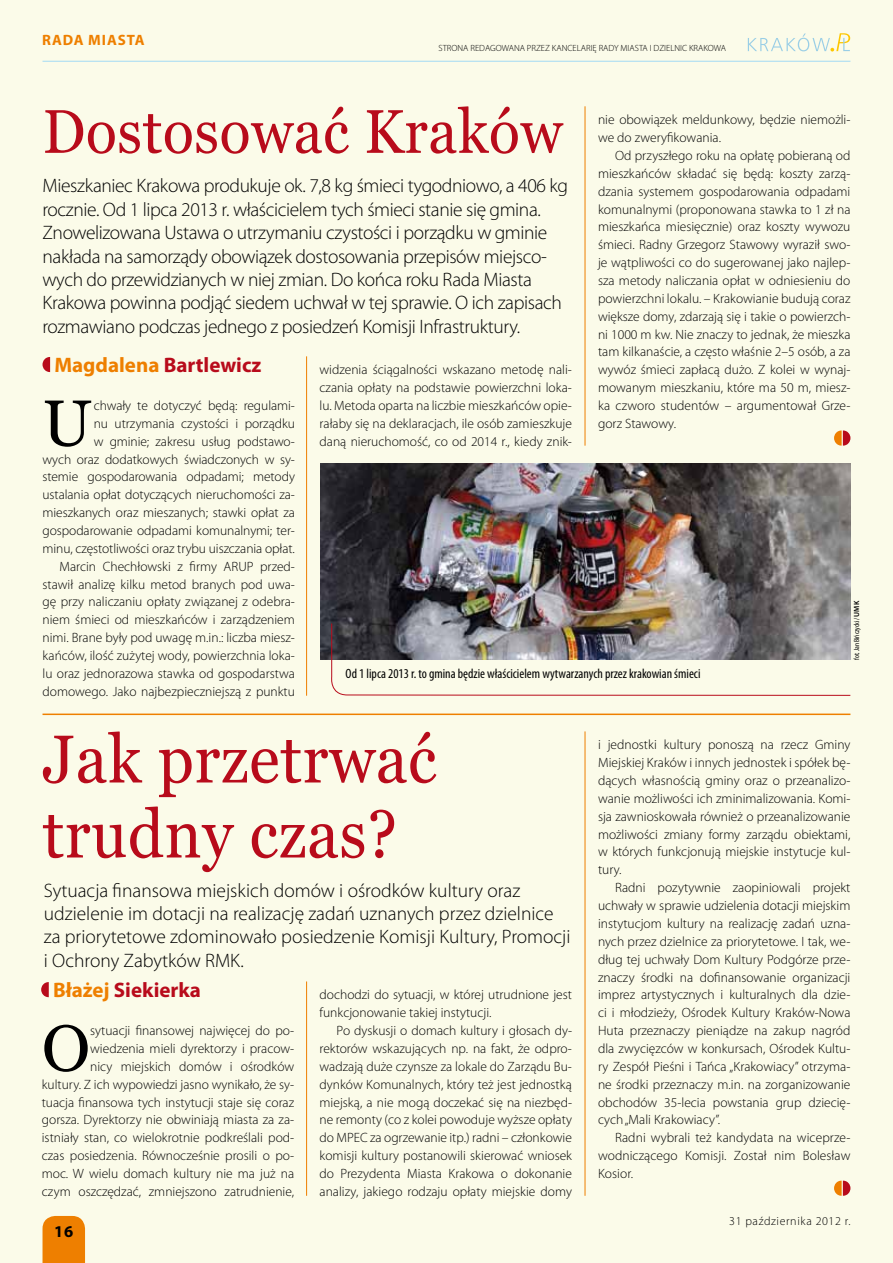
<style>
.page{position:relative;width:893px;height:1263px;background:#fbfbe9}
.page>*{position:absolute;margin:0;border:0;box-sizing:border-box;transform-origin:0 0}
.t1{font:67.5px/75px "Georgia";letter-spacing:.01em;color:#b80b1b;scale:.93 1}
.t2{font:65.1px "Georgia";color:#000}
.t3{font:61.5px "Georgia";letter-spacing:.01em;color:#b80b1b;scale:.93 1}
.t4{font:700 21px "Myriad Pro";color:#b80b1b}
.t5{font:300 19.5px/23.4px "Myriad Pro";letter-spacing:-.02em;color:#000}
.t6{font:300 19.5px/23.4px "Myriad Pro";color:#000}
.t7{font:700 16.5px "Myriad Pro";color:#000}
.t8{font:700 15px "Myriad Pro";color:#ee7f00}
.t9{font:300 13.5px/17.9px "Myriad Pro";color:#000;text-align:justify}
.t10{font:condensed 13.5px "Myriad Pro";color:#000}
.t11{font:300 12px "Myriad Pro";letter-spacing:.05em;color:#000}
.t12{font:300 9px "Myriad Pro";color:#000}
.t13{font:condensed 7.5px "Myriad Pro";color:#000}
.s1{color:#ee7f00}
.s2{font-weight:600;font-stretch:normal}
</style>
<div class="page">
<div style="left:43px;top:1216px;width:42px;height:47px;background:#ee7f00"></div>
<hr style="left:43px;top:61px;width:807px;height:1px;background:#a2daf4">
<svg style="left:748px;top:33px;width:102px;height:19px"></svg>
<img style="left:321px;top:463px;width:529px;height:197px">
<svg style="left:834px;top:430px;width:16px;height:16px"></svg>
<svg style="left:834px;top:1180px;width:16px;height:16px"></svg>
<hr style="left:585px;top:106px;width:1px;height:340px;background:#ee7f00">
<hr style="left:585px;top:731px;width:1px;height:465px;background:#ee7f00">
<hr style="left:306px;top:356px;width:1px;height:340px;background:#ee7f00">
<hr style="left:306px;top:981px;width:1px;height:215px;background:#ee7f00">
<svg style="left:329px;top:623px;width:522px;height:73px"></svg>
<svg style="left:43px;top:357px;width:7px;height:15px"></svg>
<svg style="left:41px;top:982px;width:8px;height:15px"></svg>
<hr style="left:43px;top:713px;width:807px;height:2px;background:#ee7f00">
<p class="t8" style="left:42px;top:30px;width:22px">Rada</p>
<p class="t8" style="left:88px;top:30px;width:11px">miasta</p>
<p class="t12" style="left:439px;top:42px;width:289px">STRONA REDAGOWANA PRZEZ KANCELARIĘ RADY MIASTA I DZIELNIC KRAKOWA</p>
<h3 class="t3" style="left:43px;top:94px;width:561px">Dostosować Kraków</h3>
<p class="t9" style="left:598px;top:111px;width:254px">nie obowiązek meldunkowy, będzie niemożli&shy;we do zweryfikowania.</p>
<p class="t9" style="left:598px;top:146px;width:254px;text-indent:17px">Od przyszłego roku na opłatę pobieraną od mieszkańców składać się będą: koszty zarzą&shy;dzania systemem gospodarowania odpadami komunalnymi (proponowana stawka to 1 zł na mieszkańca miesięcznie) oraz koszty wywozu śmieci. Radny Grzegorz Stawowy wyraził swo&shy;je wątpliwości co do sugerowanej jako najlep&shy;sza metody naliczania opłat w odniesieniu do powierzchni lokalu. – Krakowianie budują coraz większe domy, zdarzają się i takie o powierzch&shy;ni 1000 m kw. Nie znaczy to jednak, że mieszka tam kilkanaście, a często właśnie 2–5 osób, a za wywóz śmieci zapłacą dużo. Z kolei w wynaj&shy;mowanym mieszkaniu, które ma 50 m, miesz&shy;ka czworo studentów – argumentował Grze&shy;gorz Stawowy.</p>
<p class="t5" style="left:42px;top:174px;width:527px">Mieszkaniec Krakowa produkuje ok. 7,8 kg śmieci tygodniowo, a 406 kg rocznie. Od 1 lipca 2013 r. właścicielem tych śmieci stanie się gmina.<br>Znowelizowana Ustawa o utrzymaniu czystości i porządku w gminie nakłada na samorządy obowiązek dostosowania przepisów miejsco&shy;wych do przewidzianych w niej zmian. Do końca roku Rada Miasta Krakowa powinna podjąć siedem uchwał w tej sprawie. O ich zapisach rozmawiano podczas jednego z posiedzeń Komisji Infrastruktury.</p>
<h3 class="t4" style="left:54px;top:351px;width:209px"><span class="s1">Magdalena</span> Bartlewicz</h3>
<p class="t9" style="left:320px;top:361px;width:254px">widzenia ściągalności wskazano metodę nali&shy;czania opłaty na podstawie powierzchni loka&shy;lu. Metoda oparta na liczbie mieszkańców opie&shy;rałaby się na deklaracjach, ile osób zamieszkuje daną nieruchomość, co od 2014 r., kiedy znik-</p>
<h2 class="t2" style="left:43px;top:384px;width:51px">U</h2>
<p class="t9" style="left:43px;top:396px;width:254px;text-align:right">chwały te dotyczyć będą: regulami-<br>nu utrzymania czystości i porządku<br>w gminie; zakresu usług podstawo-<br>wych oraz dodatkowych świadczonych w sy&shy;stemie gospodarowania odpadami; metody ustalania opłat dotyczących nieruchomości za&shy;mieszkanych oraz mieszanych; stawki opłat za gospodarowanie odpadami komunalnymi; ter&shy;minu, częstotliwości oraz trybu uiszczania opłat.<br>Marcin Chechłowski z firmy ARUP przed&shy;stawił analizę kilku metod branych pod uwa&shy;gę przy naliczaniu opłaty związanej z odebra&shy;niem śmieci od mieszkańców i zarządzeniem nimi. Brane były pod uwagę m.in.: liczba miesz&shy;kańców, ilość zużytej wody, powierzchnia loka&shy;lu oraz jednorazowa stawka od gospodarstwa domowego. Jako najbezpieczniejszą z punktu</p>
<p class="t13" style="left:852px;top:660px;width:61px;rotate:-90deg">fot. Jan Bińczycki / <span class="s2">UMK</span></p>
<p class="t10" style="left:346px;top:665px;width:356px">Od 1 lipca 2013 r. to gmina będzie właścicielem wytwarzanych przez krakowian śmieci</p>
<h1 class="t1" style="left:43px;top:723px;width:425px">Jak przetrwać trudny czas?</h1>
<h3 class="t6" style="left:44px;top:878px;width:528px">Sytuacja finansowa miejskich domów i ośrodków kultury oraz udzielenie im dotacji na realizację zadań uznanych przez dzielnice za priorytetowe zdominowało posiedzenie Komisji Kultury, Promocji i Ochrony Zabytków RMK.</h3>
<h3 class="t4" style="left:53px;top:976px;width:150px"><span class="s1">Błażej</span> Siekierka</h3>
<h2 class="t2" style="left:42px;top:1009px;width:50px">O</h2>
<p class="t9" style="left:42px;top:1021px;width:254px;text-align:right">sytuacji finansowej najwięcej do po&shy;wiedzenia mieli dyrektorzy i pracow-<br>nicy miejskich domów i ośrodków<br>kultury. Z ich wypowiedzi jasno wynikało, że sy&shy;tuacja finansowa tych instytucji staje się coraz gorsza. Dyrektorzy nie obwiniają miasta za za&shy;istniały stan, co wielokrotnie podkreślali pod&shy;czas posiedzenia. Równocześnie prosili o po&shy;moc. W wielu domach kultury nie ma już na czym oszczędzać, zmniejszono zatrudnienie,</p>
<p class="t7" style="left:54px;top:1221px;width:21px">16</p>
<p class="t9" style="left:320px;top:986px;width:254px">dochodzi do sytuacji, w której utrudnione jest funkcjonowanie takiej instytucji.</p>
<p class="t9" style="left:320px;top:1021px;width:254px;text-indent:17px">Po dyskusji o domach kultury i głosach dy&shy;rektorów wskazujących np. na fakt, że odpro&shy;wadzają duże czynsze za lokale do Zarządu Bu&shy;dynków Komunalnych, który też jest jednostką miejską, a nie mogą doczekać się na niezbęd&shy;ne remonty (co z kolei powoduje wyższe opłaty do MPEC za ogrzewanie itp.) radni – członkowie komisji kultury postanowili skierować wniosek do Prezydenta Miasta Krakowa o dokonanie analizy, jakiego rodzaju opłaty miejskie domy</p>
<p class="t9" style="left:598px;top:736px;width:254px">i jednostki kultury ponoszą na rzecz Gminy Miejskiej Kraków i innych jednostek i spółek bę&shy;dących własnością gminy oraz o przeanalizo&shy;wanie możliwości ich zminimalizowania. Komi&shy;sja zawnioskowała również o przeanalizowanie możliwości zmiany formy zarządu obiektami, w których funkcjonują miejskie instytucje kul&shy;tury.</p>
<p class="t9" style="left:598px;top:879px;width:254px;text-indent:17px">Radni pozytywnie zaopiniowali projekt uchwały w sprawie udzielenia dotacji miejskim instytucjom kultury na realizację zadań uzna&shy;nych przez dzielnice za priorytetowe. I tak, we&shy;dług tej uchwały Dom Kultury Podgórze prze&shy;znaczy środki na dofinansowanie organizacji imprez artystycznych i kulturalnych dla dzie&shy;ci i młodzieży, Ośrodek Kultury Kraków-Nowa Huta przeznaczy pieniądze na zakup nagród dla zwycięzców w konkursach, Ośrodek Kultu&shy;ry Zespół Pieśni i Tańca „Krakowiacy” otrzyma&shy;ne środki przeznaczy m.in. na zorganizowanie obchodów 35-lecia powstania grup dziecię&shy;cych „Mali Krakowiacy”.</p>
<p class="t9" style="left:598px;top:1129px;width:254px;text-indent:17px">Radni wybrali też kandydata na wiceprze&shy;wodniczącego Komisji. Został nim Bolesław Kosior.</p>
<p class="t11" style="left:729px;top:1213px;width:123px">31 października 2012 r.</p>
</div>
